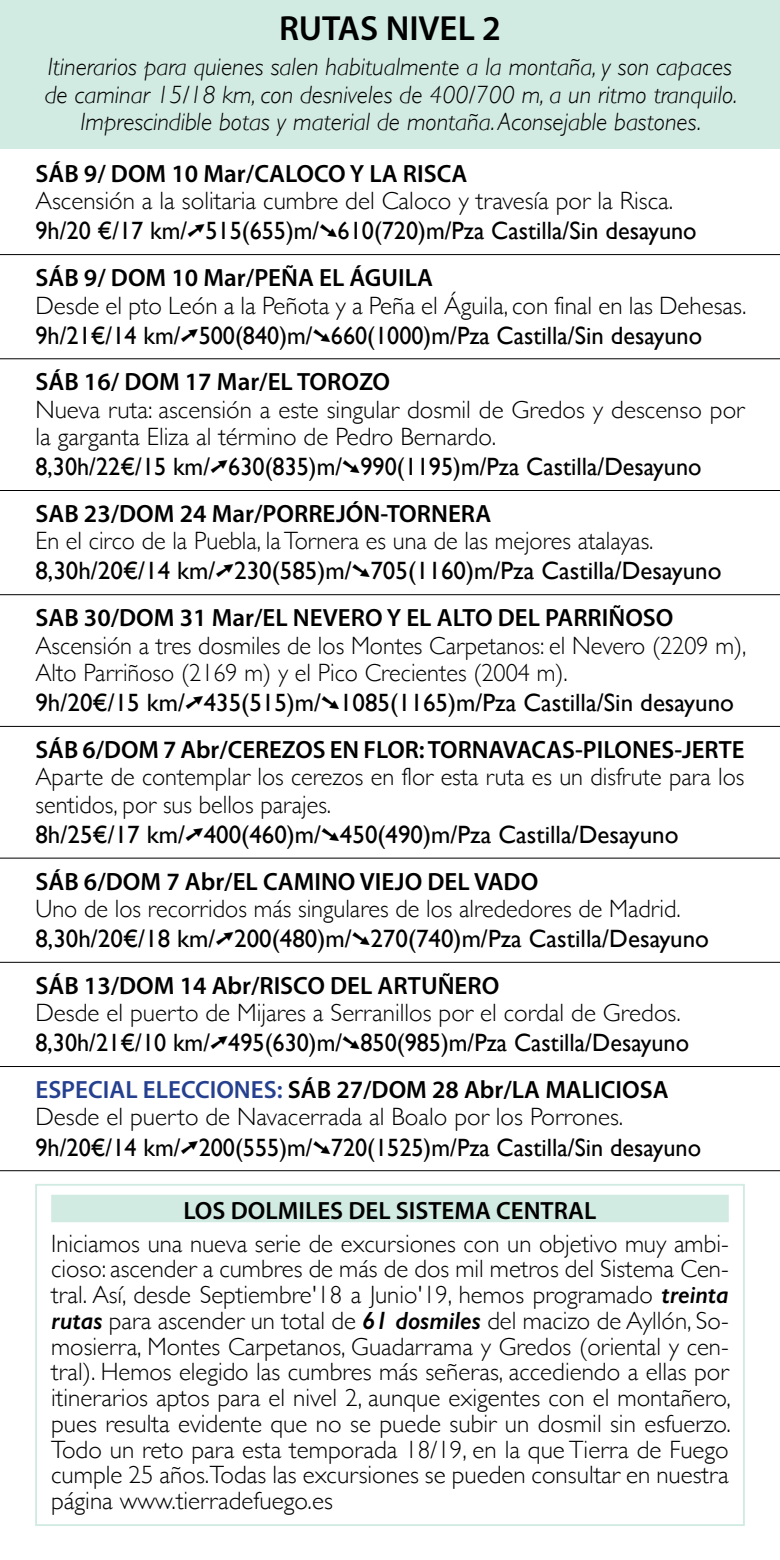
<style>
.page{position:relative;width:780px;height:1560px;background:#fff}
.page>*{position:absolute;margin:0;border:0;box-sizing:border-box;transform-origin:0 0}
.t1{font:600 35px "Myriad Pro";color:#000}
.t2{font:300 25px/25.8px "Gill Sans";color:#000}
.t3{font:25px/30px "Gill Sans";color:#000}
.t4{font:600 25px "Myriad Pro";color:#000}
.t5{font:italic 300 25px/27.5px "Gill Sans";color:#000;text-align:center}
.s1{font-weight:400}
.s2{font-weight:300}
.s3{color:#25408f}
.s4{font-weight:600;font-style:italic}
</style>
<div class="page">
<div style="left:0;top:0;width:780px;height:149px;background:#d2ebe2"></div>
<hr style="left:0;top:254px;width:780px;height:1px;background:#000">
<hr style="left:0;top:358px;width:780px;height:1px;background:#000">
<hr style="left:0;top:490px;width:780px;height:1px;background:#000">
<hr style="left:0;top:594px;width:780px;height:1px;background:#000">
<hr style="left:0;top:726px;width:780px;height:1px;background:#000">
<hr style="left:0;top:857px;width:780px;height:1px;background:#000">
<hr style="left:0;top:961px;width:780px;height:1px;background:#000">
<hr style="left:0;top:1065px;width:780px;height:1px;background:#000">
<hr style="left:0;top:1170px;width:780px;height:1px;background:#000">
<div style="left:51px;top:1194px;width:677px;height:27px;background:#d2ebe2"></div>
<div style="left:35px;top:1183px;width:709px;height:342px;border:2px solid #d2ebe2"></div>
<h1 class="t1" style="left:279px;top:6px;width:223px">RUTAS NIVEL 2</h1>
<p class="t5" style="left:45px;top:53px;width:693px">Itinerarios para quienes salen habitualmente a la montaña, y son capaces de caminar 15/18 km, con desniveles de 400/700 m, a un ritmo tranquilo.<br>Imprescindible botas y material de montaña. Aconsejable bastones.</p>
<p class="t4" style="left:35px;top:157px;width:433px">SÁB 9/ DOM 10 Mar/CALOCO Y LA RISCA</p>
<p class="t2" style="left:35px;top:185px;width:662px;line-height:30px">Ascensión a la solitaria cumbre del Caloco y travesía por la Risca.<br><span class="s1">9h/20 €/17 km/</span>➚<span class="s1">515(655)m/</span>➘<span class="s1">610(720)m/Pza Castilla/Sin desayuno</span></p>
<p class="t4" style="left:35px;top:262px;width:399px">SÁB 9/ DOM 10 Mar/PEÑA EL ÁGUILA</p>
<p class="t2" style="left:35px;top:289px;width:712px;line-height:30px">Desde el pto León a la Peñota y a Peña el Águila, con final en las Dehesas.<br><span class="s1">9h/21€/14 km/</span>➚<span class="s1">500(840)m/</span>➘<span class="s1">660(1000)m/Pza Castilla/Sin desayuno</span></p>
<p class="t4" style="left:35px;top:366px;width:356px">SÁB 16/ DOM 17 Mar/EL TOROZO</p>
<p class="t2" style="left:35px;top:394px;width:710px;line-height:27.5px">Nueva ruta: ascensión a este singular dosmil de Gredos y descenso por la garganta Eliza al término de Pedro Bernardo.</p>
<p class="t3" style="left:35px;top:452px;width:667px">8,30h/22€/15 km/➚630(835)m/➘990(1195)m/Pza Castilla/Desayuno</p>
<p class="t4" style="left:35px;top:497px;width:457px">SAB 23/DOM 24 Mar/PORREJÓN-TORNERA</p>
<p class="t3" style="left:35px;top:526px;width:687px"><span class="s2">En el circo de la Puebla, la Tornera es una de las mejores atalayas.<br></span>8,30h/20€/14 km/➚230(585)m/➘705(1160)m/Pza Castilla/Desayuno</p>
<p class="t4" style="left:35px;top:601px;width:639px">SAB 30/DOM 31 Mar/EL NEVERO Y EL ALTO DEL PARRIÑOSO</p>
<p class="t2" style="left:35px;top:630px;width:712px;line-height:27.5px">Ascensión a tres dosmiles de los Montes Carpetanos: el Nevero (2209 m),<br>Alto Parriñoso (2169 m) y el Pico Crecientes (2004 m).</p>
<p class="t3" style="left:35px;top:688px;width:700px">9h/20€/15 km/➚435(515)m/➘1085(1165)m/Pza Castilla/Sin desayuno</p>
<p class="t4" style="left:35px;top:733px;width:710px">SÁB 6/DOM 7 Abr/CEREZOS EN FLOR: TORNAVACAS-PILONES-JERTE</p>
<p class="t2" style="left:35px;top:762px;width:710px;line-height:27.5px">Aparte de contemplar los cerezos en flor esta ruta es un disfrute para los sentidos, por sus bellos parajes.</p>
<p class="t3" style="left:35px;top:819px;width:644px">8h/25€/17 km/➚400(460)m/➘450(490)m/Pza Castilla/Desayuno</p>
<p class="t4" style="left:35px;top:865px;width:504px">SÁB 6/DOM 7 Abr/EL CAMINO VIEJO DEL VADO</p>
<p class="t2" style="left:35px;top:892px;width:675px;line-height:30px">Uno de los recorridos más singulares de los alrededores de Madrid.<br><span class="s1">8,30h/20€/18 km/</span>➚<span class="s1">200(480)m/</span>➘<span class="s1">270(740)m/Pza Castilla/Desayuno</span></p>
<p class="t4" style="left:35px;top:969px;width:465px">SÁB 13/DOM 14 Abr/RISCO DEL ARTUÑERO</p>
<p class="t3" style="left:35px;top:998px;width:655px"><span class="s2">Desde el puerto de Mijares a Serranillos por el cordal de Gredos.<br></span>8,30h/21€/10 km/➚495(630)m/➘850(985)m/Pza Castilla/Desayuno</p>
<p class="t4" style="left:35px;top:1073px;width:634px"><span class="s3">ESPECIAL ELECCIONES:</span> SÁB 27/DOM 28 Abr/LA MALICIOSA</p>
<p class="t3" style="left:35px;top:1102px;width:667px"><span class="s2">Desde el puerto de Navacerrada al Boalo por los Porrones.<br></span>9h/20€/14 km/➚200(555)m/➘720(1525)m/Pza Castilla/Sin desayuno</p>
<p class="t4" style="left:183px;top:1194px;width:414px">LOS DOLMILES DEL SISTEMA CENTRAL</p>
<p class="t2" style="left:51px;top:1229px;width:681px;text-align:justify">Iniciamos una nueva serie de excursiones con un objetivo muy ambi&shy;cioso: ascender a cumbres de más de dos mil metros del Sistema Cen&shy;tral. Así, desde Septiembre'18 a Junio'19, hemos programado <span class="s4">treinta rutas</span> para ascender un total de <span class="s4">61 dosmiles</span> del macizo de Ayllón, So&shy;mosierra, Montes Carpetanos, Guadarrama y Gredos (oriental y cen&shy;tral). Hemos elegido las cumbres más señeras, accediendo a ellas por itinerarios aptos para el nivel 2, aunque exigentes con el montañero, pues resulta evidente que no se puede subir un dosmil sin esfuerzo.<br>Todo un reto para esta temporada 18/19, en la que Tierra de Fuego cumple 25 años.Todas las excursiones se pueden consultar en nuestra página www.tierradefuego.es</p>
</div>
